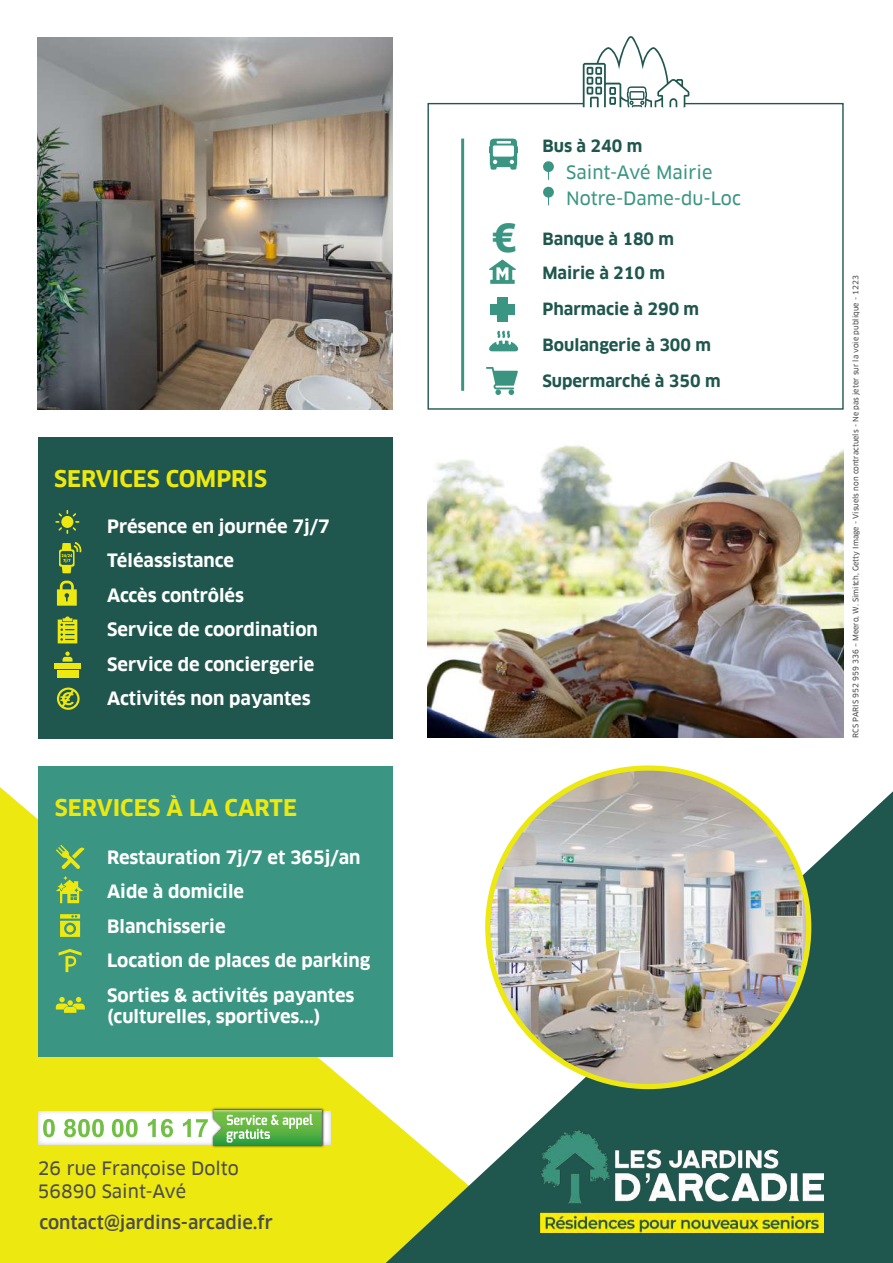
<style>
.page{position:relative;width:893px;height:1263px;background:#fff}
.page>*{position:absolute;margin:0;border:0;box-sizing:border-box;transform-origin:0 0}
.t1{font:700 38.55px "Clan Offc";color:#3a9683}
.t2{font:700 22.5px "Clan Offc";color:#ece810}
.t3{font:700 18px/34.5px "Clan Offc";color:#fff}
.t4{font:18px/22.5px "Clan Offc News";color:#4b4c4d}
.t5{font:18px "Clan Offc News";color:#3a9683}
.t6{font:500 18px "Clan Offc";color:#4b4c4d}
.t7{font:700 16.5px/36px "Clan Offc";color:#1f564e}
.t8{font:7.5px "Clan Offc News";color:#4b4c4d}
</style>
<div class="page">
<div style="left:0;top:787px;width:386px;height:476px;background:#ece810"></div>
<svg style="left:386px;top:791px;width:507px;height:472px;fill:#1f564e"></svg>
<img style="left:488px;top:769px;width:321px;height:317px">
<img style="left:540px;top:1130px;width:283px;height:102px">
<img style="left:38px;top:38px;width:355px;height:372px">
<div style="left:38px;top:437px;width:355px;height:302px;background:#1f564e"></div>
<svg style="left:59px;top:542px;width:23px;height:31px"></svg>
<svg style="left:63px;top:651px;width:10px;height:11px"></svg>
<div style="left:54px;top:663px;width:27px;height:5px;background:#ece810"></div>
<div style="left:57px;top:670px;width:22px;height:8px;background:#ece810"></div>
<svg style="left:58px;top:616px;width:19px;height:27px"></svg>
<svg style="left:57px;top:581px;width:20px;height:25px"></svg>
<svg style="left:57px;top:687px;width:23px;height:23px"></svg>
<svg style="left:427px;top:102px;width:417px;height:308px"></svg>
<svg style="left:583px;top:36px;width:106px;height:71px"></svg>
<img style="left:427px;top:445px;width:417px;height:293px">
<hr style="left:461px;top:139px;width:3px;height:252px;background:#3a9683">
<div style="left:544px;top:162px;width:9px;height:9px;background:#3a9683;border-radius:50%"></div>
<div style="left:543px;top:161px;width:11px;height:11px;border:2px solid #3a9683;border-radius:50%"></div>
<svg style="left:489px;top:331px;width:29px;height:20px"></svg>
<svg style="left:486px;top:367px;width:32px;height:28px"></svg>
<div style="left:544px;top:188px;width:9px;height:9px;background:#3a9683;border-radius:50%"></div>
<div style="left:543px;top:187px;width:11px;height:11px;border:2px solid #3a9683;border-radius:50%"></div>
<div style="left:38px;top:1111px;width:293px;height:34px;background:linear-gradient(to bottom,#fff,#fafbfa)"></div>
<svg style="left:43px;top:1119px;width:12px;height:18px"></svg>
<svg style="left:64px;top:1119px;width:40px;height:18px"></svg>
<svg style="left:112px;top:1119px;width:26px;height:18px"></svg>
<svg style="left:148px;top:1119px;width:25px;height:18px"></svg>
<img style="left:210px;top:1107px;width:115px;height:42px">
<svg style="left:183px;top:1110px;width:139px;height:36px"></svg>
<svg style="left:489px;top:139px;width:29px;height:31px"></svg>
<div style="left:38px;top:766px;width:355px;height:290px;background:#3a9683"></div>
<svg style="left:56px;top:845px;width:29px;height:24px"></svg>
<div style="left:60px;top:914px;width:20px;height:5px;background:#d0db22"></div>
<svg style="left:60px;top:915px;width:20px;height:22px"></svg>
<div style="left:66px;top:925px;width:8px;height:7px;background:#ece810;border-radius:50%"></div>
<svg style="left:56px;top:997px;width:29px;height:16px"></svg>
<svg style="left:56px;top:876px;width:27px;height:27px"></svg>
<svg style="left:59px;top:949px;width:23px;height:23px"></svg>
<div style="left:498px;top:297px;width:10px;height:25px;background:#3a9683"></div>
<div style="left:491px;top:304px;width:24px;height:11px;background:#3a9683"></div>
<svg style="left:489px;top:260px;width:27px;height:24px"></svg>
<svg style="left:55px;top:510px;width:24px;height:24px"></svg>
<p class="t2" style="left:54px;top:466px;width:215px">SERVICES COMPRIS</p>
<p class="t3" style="left:107px;top:509px;width:224px">Présence en journée 7j/7<br>Téléassistance<br>Accès contrôlés<br>Service de coordination<br>Service de conciergerie<br>Activités non payantes</p>
<p class="t2" style="left:55px;top:795px;width:244px">SERVICES À LA CARTE</p>
<p class="t3" style="left:107px;top:840px;width:265px">Restauration 7j/7 et 365j/an<br>Aide à domicile<br>Blanchisserie<br>Location de places de parking<br>Sorties &amp; activités payantes</p>
<p class="t3" style="left:107px;top:1000px;width:215px">(culturelles, sportives...)</p>
<p class="t4" style="left:38px;top:1158px;width:202px">26 rue Françoise Dolto<br>56890 Saint-Avé</p>
<p class="t6" style="left:39px;top:1213px;width:235px">contact@jardins-arcadie.fr</p>
<h1 class="t1" style="left:492px;top:217px;width:26px">€</h1>
<p class="t7" style="left:542px;top:128px;width:101px">Bus à 240 m</p>
<p class="t5" style="left:566px;top:162px;width:148px">Saint-Avé Mairie</p>
<p class="t5" style="left:566px;top:188px;width:176px">Notre-Dame-du-Loc</p>
<p class="t7" style="left:542px;top:221px;width:133px">Banque à 180 m</p>
<p class="t7" style="left:542px;top:256px;width:124px">Mairie à 210 m</p>
<p class="t7" style="left:542px;top:292px;width:158px">Pharmacie à 290 m</p>
<p class="t7" style="left:542px;top:327px;width:180px">Boulangerie à 300 m<br>Supermarché à 350 m</p>
<p class="t8" style="left:851px;top:738px;width:464px;rotate:-90deg">RCS PARIS 952 959 336 – Meero, W. Simitch, Getty Image - Visuels non contractuels - Ne pas jeter sur la voie publique - 1223</p>
</div>
